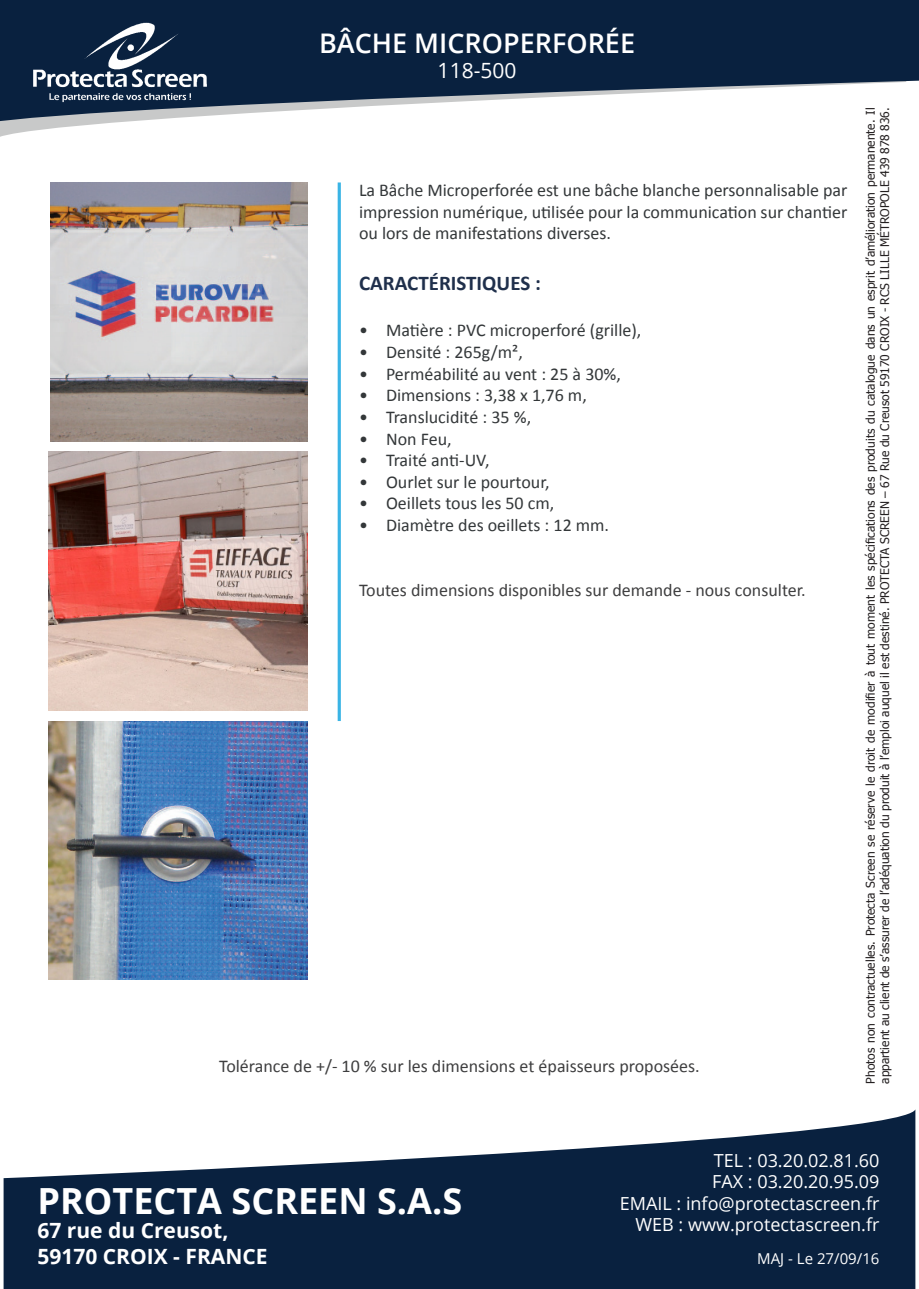
<style>
.page{position:relative;width:919px;height:1289px;background:#fff}
.page>*{position:absolute;margin:0;border:0;box-sizing:border-box;transform-origin:0 0}
.t1{font:700 36px "Open Sans";color:#fff}
.t2{font:600 27px "Open Sans";color:#fff}
.t3{font:700 21px/25.2px "Open Sans";color:#fff}
.t4{font:700 21px "Calibri";color:#1f2f4b}
.t5{font:21px "Open Sans";color:#fff}
.t6{font:18px/21.6px "Calibri";color:#333739;text-align:justify}
.t7{font:18px "Calibri";color:#3e3e3f}
.t8{font:18px/21.6px "Open Sans";color:#fff;text-align:right}
.t9{font:15px "Open Sans";color:#fff}
.t10{font:12px/14.4px "Tahoma";color:#231f20}
</style>
<div class="page">
<svg style="left:0;top:0;width:918px;height:129px;fill:#09213f"></svg>
<svg style="left:4px;top:1110px;width:911px;height:178px;fill:#09213f"></svg>
<img style="left:11px;top:16px;width:221px;height:91px">
<svg style="left:337px;top:182px;width:4px;height:539px;background:#61c2ea"></svg>
<img style="left:48px;top:721px;width:259px;height:258px">
<img style="left:48px;top:452px;width:259px;height:258px">
<img style="left:50px;top:182px;width:257px;height:259px">
<h2 class="t2" style="left:319px;top:25px;width:317px">BÂCHE MICROPERFORÉE</h2>
<p class="t5" style="left:437px;top:56px;width:80px">118-500</p>
<p class="t6" style="left:359px;top:179px;width:490px">La Bâche Microperforée est une bâche blanche personnalisable par impression numérique, utilisée pour la communication sur chantier ou lors de manifestations diverses.</p>
<p class="t4" style="left:359px;top:269px;width:183px">CARACTÉRISTIQUES :</p>
<p class="t6" style="left:359px;top:320px;width:284px">• Matière : PVC microperforé (grille),</p>
<p class="t6" style="left:359px;top:341px;width:165px">• Densité : 265g/m²,</p>
<p class="t6" style="left:359px;top:363px;width:263px">• Perméabilité au vent : 25 à 30%,</p>
<p class="t6" style="left:359px;top:384px;width:229px">• Dimensions : 3,38 x 1,76 m,</p>
<p class="t6" style="left:359px;top:406px;width:174px">• Translucidité : 35 %,</p>
<p class="t6" style="left:359px;top:428px;width:94px">• Non Feu,</p>
<p class="t6" style="left:359px;top:449px;width:132px">• Traité anti-UV,</p>
<p class="t6" style="left:359px;top:471px;width:192px">• Ourlet sur le pourtour,</p>
<p class="t6" style="left:359px;top:492px;width:197px">• Oeillets tous les 50 cm,</p>
<p class="t6" style="left:359px;top:514px;width:252px">• Diamètre des oeillets : 12 mm.</p>
<p class="t7" style="left:359px;top:578px;width:448px">Toutes dimensions disponibles sur demande - nous consulter.</p>
<p class="t7" style="left:219px;top:1054px;width:482px">Tolérance de +/- 10 % sur les dimensions et épaisseurs proposées.</p>
<p class="t10" style="left:862px;top:1083px;width:977px;rotate:-90deg">Photos non contractuelles. Protecta Screen se réserve le droit de modifier à tout moment les spécifications des produits du catalogue dans un esprit d’amélioration permanente. Il appartient au client de s’assurer de l’adéquation du produit à l’emploi auquel il est destiné. PROTECTA SCREEN – 67 Rue du Creusot 59170 CROIX - RCS LILLE MÉTROPOLE 439 878 836.</p>
<h1 class="t1" style="left:37px;top:1174px;width:426px">PROTECTA SCREEN S.A.S</h1>
<p class="t3" style="left:37px;top:1217px;width:232px">67 rue du Creusot,<br>59170 CROIX - FRANCE</p>
<p class="t8" style="left:619px;top:1148px;width:261px">TEL : 03.20.02.81.60<br>FAX : 03.20.20.95.09<br>EMAIL : info@protectascreen.fr<br>WEB : www.protectascreen.fr</p>
<p class="t9" style="left:757px;top:1247px;width:124px">MAJ - Le 27/09/16</p>
</div>
